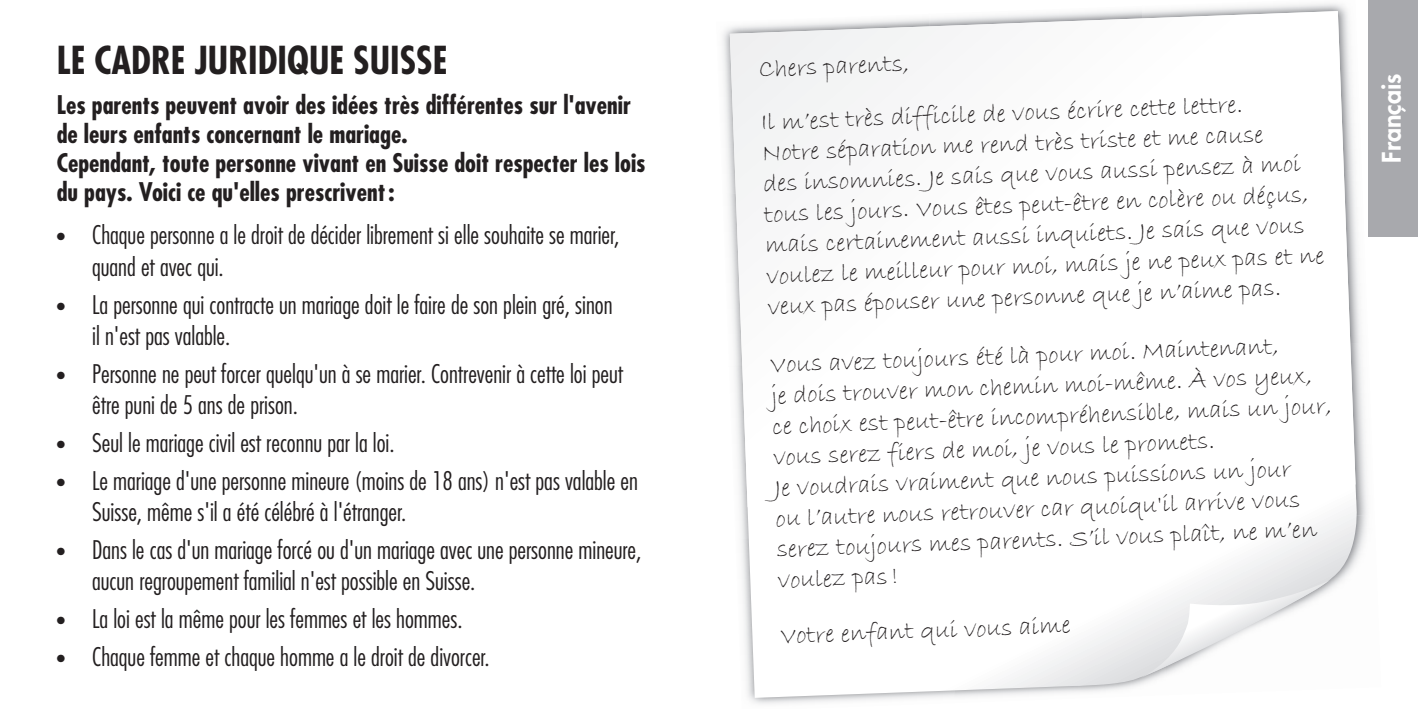
<style>
.page{position:relative;width:1418px;height:709px;background:#fff}
.page>*{position:absolute;margin:0;border:0;box-sizing:border-box;transform-origin:0 0}
.t1{font:700 condensed 37.5px "Futura";color:#231f20}
.t2{font:25.5px/30.8px "Bradley Hand ITC";color:#231f20}
.t3{font:300 condensed 25px/31px "Futura";color:#231f20}
.t4{font:700 condensed 25px/29.2px "Futura";color:#231f20}
.t5{font:800 25px "Futura";color:#fff}
.s1{font-size:20px}
</style>
<div class="page">
<div style="left:1368px;top:0;width:49px;height:236px;background:#a8a9ad"></div>
<img style="left:722px;top:28px;width:7px;height:158px">
<img style="left:1362px;top:393px;width:5px;height:121px">
<svg style="left:737px;top:97px;width:625px;height:601px"></svg>
<svg style="left:1139px;top:580px;width:190px;height:98px"></svg>
<svg style="left:729px;top:11px;width:626px;height:496px"></svg>
<h1 class="t1" style="left:57px;top:43px;width:392px">LE CADRE JURIDIQUE SUISSE</h1>
<p class="t4" style="left:57px;top:92px;width:590px">Les parents peuvent avoir des idées très différentes sur l'avenir de leurs enfants concernant le mariage.<br>Cependant, toute personne vivant en Suisse doit respecter les lois du pays. Voici ce qu'elles prescrivent :</p>
<p class="t3" style="left:92px;top:220px;width:529px;line-height:31.8px;text-indent:-35px"><span class="s1">•</span> Chaque personne a le droit de décider librement si elle souhaite se marier, quand et avec qui.</p>
<p class="t3" style="left:92px;top:290px;width:522px;text-indent:-35px"><span class="s1">•</span> La personne qui contracte un mariage doit le faire de son plein gré, sinon il n'est pas valable.</p>
<p class="t3" style="left:92px;top:360px;width:532px;text-indent:-35px"><span class="s1">•</span> Personne ne peut forcer quelqu'un à se marier. Contrevenir à cette loi peut être puni de 5 ans de prison.</p>
<p class="t3" style="left:57px;top:429px;width:339px"><span class="s1">•</span> Seul le mariage civil est reconnu par la loi.</p>
<p class="t3" style="left:92px;top:467px;width:547px;text-indent:-35px"><span class="s1">•</span> Le mariage d'une personne mineure (moins de 18 ans) n'est pas valable en<br>Suisse, même s'il a été célébré à l'étranger.</p>
<p class="t3" style="left:92px;top:536px;width:551px;text-indent:-35px"><span class="s1">•</span> Dans le cas d'un mariage forcé ou d'un mariage avec une personne mineure, aucun regroupement familial n'est possible en Suisse.</p>
<p class="t3" style="left:57px;top:605px;width:407px"><span class="s1">•</span> La loi est la même pour les femmes et les hommes.</p>
<p class="t3" style="left:57px;top:643px;width:434px"><span class="s1">•</span> Chaque femme et chaque homme a le droit de divorcer.</p>
<p class="t2" style="left:758px;top:41px;width:484px;line-height:52.8px;rotate:-2deg">Chers parents,<br>Il m’est très difficile de vous écrire cette lettre.</p>
<p class="t2" style="left:761px;top:135px;width:560px;rotate:-2deg">Notre séparation me rend très triste et me cause<br>des insomnies. Je sais que vous aussi pensez à moi tous les jours. Vous êtes peut-être en colère ou déçus, mais certainement aussi inquiets. Je sais que vous voulez le meilleur pour moi, mais je ne peux pas et ne veux pas épouser une personne que je n’aime pas.</p>
<p class="t2" style="left:769px;top:347px;width:561px;rotate:-2deg">Vous avez toujours été là pour moi. Maintenant,<br>je dois trouver mon chemin moi-même. À vos yeux, ce choix est peut-être incompréhensible, mais un jour, vous serez fiers de moi, je vous le promets.<br>Je voudrais vraiment que nous puissions un jour<br>ou l’autre nous retrouver car quoiqu'il arrive vous serez toujours mes parents. S’il vous plaît, ne m’en voulez pas !</p>
<p class="t2" style="left:779px;top:618px;width:292px;rotate:-2deg">Votre enfant qui vous aime</p>
<p class="t5" style="left:1379px;top:163px;width:91px;rotate:-90deg">Français</p>
</div>
